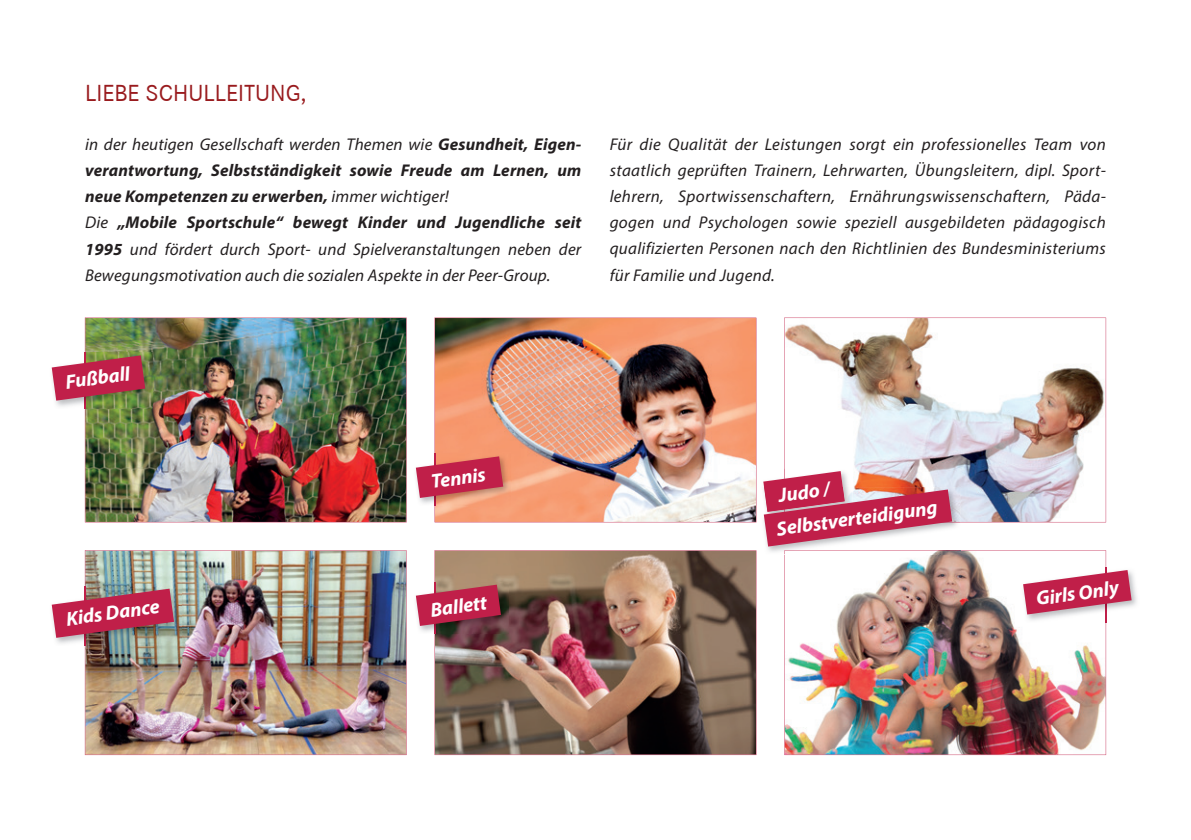
<style>
.page{position:relative;width:1191px;height:840px;background:#fff}
.page>*{position:absolute;margin:0;border:0;box-sizing:border-box;transform-origin:0 0}
.t1{font:24px "Corporate S";color:#991b1e}
.t2{font:italic 700 20px "Myriad Pro";color:#fff}
.t3{font:italic 17px/26px "Myriad Pro";letter-spacing:.01em;color:#231f20}
.s1{font-weight:700}
</style>
<div class="page">
<img style="left:85px;top:550px;width:321px;height:204px">
<img style="left:85px;top:317px;width:321px;height:205px">
<img style="left:434px;top:550px;width:322px;height:204px">
<img style="left:434px;top:317px;width:322px;height:205px">
<img style="left:784px;top:550px;width:322px;height:204px">
<img style="left:784px;top:317px;width:322px;height:205px">
<img style="left:51px;top:353px;width:102px;height:55px">
<svg style="left:52px;top:355px;width:93px;height:45px;background:#b64759"></svg>
<img style="left:51px;top:586px;width:131px;height:59px">
<img style="left:52px;top:588px;width:122px;height:49px">
<img style="left:1020px;top:567px;width:117px;height:55px">
<svg style="left:1023px;top:569px;width:108px;height:45px"></svg>
<img style="left:415px;top:453px;width:96px;height:52px">
<svg style="left:416px;top:456px;width:87px;height:41px;background:#cb465d"></svg>
<img style="left:415px;top:582px;width:94px;height:51px">
<svg style="left:416px;top:584px;width:85px;height:41px;background:#b53b57"></svg>
<img style="left:767px;top:522px;width:193px;height:30px">
<img style="left:784px;top:550px;width:176px;height:4px">
<img style="left:952px;top:487px;width:8px;height:32px">
<img style="left:952px;top:519px;width:8px;height:3px">
<svg style="left:763px;top:468px;width:189px;height:78px"></svg>
<h1 class="t1" style="left:85px;top:79px;width:223px">LIEBE SCHULLEITUNG,</h1>
<p class="t3" style="left:85px;top:131px;width:498px">in der heutigen Gesellschaft werden Themen wie <span class="s1">Gesundheit, Eigen&shy;verantwortung, Selbstständigkeit sowie Freude am Lernen, um neue Kompetenzen zu erwerben,</span> immer wichtiger!<br>Die <span class="s1">„Mobile Sportschule“ bewegt Kinder und Jugendliche seit 1995</span> und fördert durch Sport- und Spielveranstaltungen neben der Bewegungsmotivation auch die sozialen Aspekte in der Peer-Group.</p>
<p class="t3" style="left:609px;top:131px;width:498px;text-align:justify">Für die Qualität der Leistungen sorgt ein professionelles Team von staatlich geprüften Trainern, Lehrwarten, Übungsleitern, dipl. Sport&shy;lehrern, Sportwissenschaftern, Ernährungswissenschaftern, Päda&shy;gogen und Psychologen sowie speziell ausgebildeten pädagogisch qualifizierten Personen nach den Richtlinien des Bundesministeriums für Familie und Jugend.</p>
<p class="t2" style="left:64px;top:369px;width:66px;rotate:-8deg">Fußball</p>
<p class="t2" style="left:64px;top:606px;width:96px;rotate:-8deg">Kids Dance</p>
<p class="t2" style="left:429px;top:468px;width:56px;rotate:-8deg">Tennis</p>
<p class="t2" style="left:429px;top:596px;width:58px;rotate:-8deg">Ballett</p>
<p class="t2" style="left:777px;top:482px;width:53px;rotate:-8deg">Judo /</p>
<p class="t2" style="left:775px;top:516px;width:164px;rotate:-8deg">Selbstverteidigung</p>
<p class="t2" style="left:1034px;top:585px;width:85px;rotate:-8deg">Girls Only</p>
</div>
